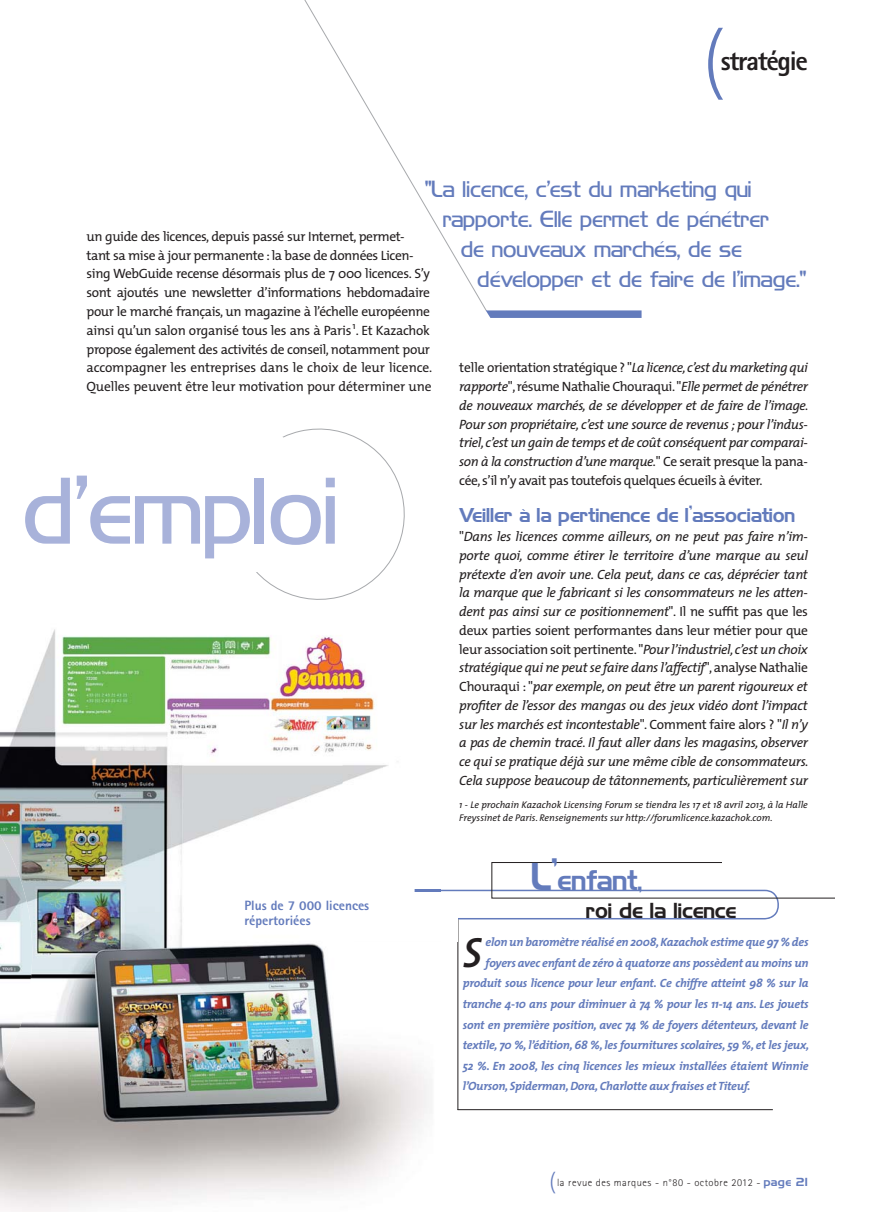
<style>
.page{position:relative;width:893px;height:1212px;background:#fff}
.page>*{position:absolute;margin:0;border:0;box-sizing:border-box;transform-origin:0 0}
.t1{font:87.45px "Hancock Park Light Laser";color:#a8b2da}
.t2{font:300 75px "The Mix";color:#637bbc}
.t3{font:italic 600 42.45px "The Mix";color:#231f20}
.t4{font:800 27px "Rotis Sans Serif";letter-spacing:-.05em;color:#231f20}
.t5{font:25.5px "Hancock Park Laser";color:#637bbc}
.t6{font:21px "Hancock Park Light Laser";color:#637bbc}
.t7{font:19.5px "Hancock Park Laser";color:#231f20}
.t8{font:18px "Hancock Park Laser";color:#637bbc}
.t9{font:italic 13.5px/18.8px "The Mix";letter-spacing:-.03em;color:#231f20;text-align:justify}
.t10{font:13.5px/18.8px "The Mix";letter-spacing:-.03em;color:#231f20}
.t11{font:800 13.5px/14.9px "Rotis Sans Serif";color:#637bbc}
.t12{font:italic 700 12px "The Mix";letter-spacing:-.02em;color:#637bbc}
.t13{font:300 10.5px "Rotis Sans Serif";letter-spacing:.05em;color:#231f20}
.t14{font:italic 9.75px/13.5px "The Mix";color:#231f20}
.s1{font-style:normal}
.s2{font-size:34.8px}
.s3{font-family:"The Mix";font-size:22.5px;color:#637bbc}
.s4{font-family:"Hancock Park Laser";font-weight:400;color:#637bbc}
</style>
<div class="page">
<svg style="left:256px;top:428px;width:149px;height:172px"></svg>
<hr style="left:457px;top:919px;width:1px;height:191px;background:#231f20">
<hr style="left:457px;top:1109px;width:316px;height:1px;background:#231f20">
<img style="left:0;top:629px;width:429px;height:583px">
<svg style="left:387px;top:862px;width:448px;height:57px"></svg>
<img style="left:354px;top:872px;width:61px;height:33px">
<img style="left:354px;top:905px;width:87px;height:36px">
<img style="left:0;top:835px;width:32px;height:235px">
<svg style="left:304px;top:0;width:183px;height:310px"></svg>
<div style="left:486px;top:310px;width:156px;height:8px;background:#637bbc"></div>
<svg style="left:485px;top:310px;width:9px;height:8px"></svg>
<h2 class="t2" style="left:702px;top:31px;width:24px">(</h2>
<h3 class="t4" style="left:721px;top:52px;width:89px">stratégie</h3>
<h3 class="t6" style="left:425px;top:181px;width:328px">"La licence, c’est du marketing qui</h3>
<h3 class="t6" style="left:443px;top:211px;width:328px">rapporte. Elle permet de pénétrer</h3>
<h3 class="t6" style="left:461px;top:241px;width:283px">de nouveaux marchés, de se</h3>
<h3 class="t6" style="left:478px;top:271px;width:330px">développer et de faire de l’image."</h3>
<p class="t10" style="left:87px;top:228px;width:347px">un guide des licences, depuis passé sur Internet, permet-<br>tant sa mise à jour permanente : la base de données Licen&shy;sing WebGuide recense désormais plus de 7 000 licences. S’y sont ajoutés une newsletter d’informations hebdomadaire pour le marché français, un magazine à l’échelle européenne ainsi qu’un salon organisé tous les ans à Paris <sup>1</sup>. Et Kazachok propose également des activités de conseil, notamment pour accompagner les entreprises dans le choix de leur licence.<br>Quelles peuvent être leur motivation pour déterminer une</p>
<p class="t9" style="left:459px;top:359px;width:351px"><span class="s1">telle orientation stratégique ? "</span>La licence, c’est du marketing qui rapporte<span class="s1">", résume Nathalie Chouraqui. "</span>Elle permet de pénétrer de nouveaux marchés, de se développer et de faire de l’image.<br>Pour son propriétaire, c’est une source de revenus ; pour l’indus&shy;triel, c’est un gain de temps et de coût conséquent par comparai&shy;son à la construction d’une marque.<span class="s1">" Ce serait presque la pana&shy;cée, s’il n’y avait pas toutefois quelques écueils à éviter.</span></p>
<h3 class="t8" style="left:459px;top:508px;width:338px">Veiller à la pertinence de l’association</h3>
<p class="t9" style="left:459px;top:528px;width:351px"><span class="s1">"</span>Dans les licences comme ailleurs, on ne peut pas faire n’im&shy;porte quoi, comme étirer le territoire d’une marque au seul prétexte d’en avoir une. Cela peut, dans ce cas, déprécier tant la marque que le fabricant si les consommateurs ne les atten&shy;dent pas ainsi sur ce positionnement<span class="s1">". Il ne suffit pas que les deux parties soient performantes dans leur métier pour que leur association soit pertinente. "</span>Pour l’industriel, c’est un choix stratégique qui ne peut se faire dans l’affectif<span class="s1">", analyse Nathalie Chouraqui : "</span>par exemple, on peut être un parent rigoureux et profiter de l’essor des mangas ou des jeux vidéo dont l’impact sur les marchés est incontestable<span class="s1">". Comment faire alors ? "</span>Il n’y a pas de chemin tracé. Il faut aller dans les magasins, observer ce qui se pratique déjà sur une même cible de consommateurs.<br>Cela suppose beaucoup de tâtonnements, particulièrement sur</p>
<p class="t14" style="left:459px;top:798px;width:350px">1 - Le prochain Kazachok Licensing Forum se tiendra les 17 et 18 avril 2013, à la Halle<br>Freyssinet de Paris. Renseignements sur http://forumlicence.kazachok.com.</p>
<h1 class="t1" style="left:25px;top:478px;width:318px">d’emploi</h1>
<p class="t11" style="left:244px;top:899px;width:126px">Plus de 7 000 licences répertoriées</p>
<h3 class="t5" style="left:532px;top:870px;width:113px"><span class="s2">L’</span>enfant,</h3>
<h3 class="t7" style="left:587px;top:903px;width:152px">roi de la licence</h3>
<h3 class="t3" style="left:463px;top:917px;width:21px">S</h3>
<p class="t12" style="left:486px;top:935px;width:325px">elon un baromètre réalisé en 2008, Kazachok estime que 97 % des</p>
<p class="t12" style="left:486px;top:956px;width:325px">foyers avec enfant de zéro à quatorze ans possèdent au moins un</p>
<p class="t12" style="left:463px;top:976px;width:347px">produit sous licence pour leur enfant. Ce chiffre atteint 98 % sur la</p>
<p class="t12" style="left:463px;top:997px;width:347px">tranche 4-10 ans pour diminuer à 74 % pour les 11-14 ans. Les jouets</p>
<p class="t12" style="left:463px;top:1017px;width:347px">sont en première position, avec 74 % de foyers détenteurs, devant le</p>
<p class="t12" style="left:463px;top:1038px;width:348px">textile, 70 %, l’édition, 68 %, les fournitures scolaires, 59 %, et les jeux,</p>
<p class="t12" style="left:463px;top:1058px;width:347px">52 %. En 2008, les cinq licences les mieux installées étaient Winnie</p>
<p class="t12" style="left:463px;top:1079px;width:289px">l’Ourson, Spiderman, Dora, Charlotte aux fraises et Titeuf.</p>
<p class="t13" style="left:549px;top:1179px;width:260px"><span class="s3">(</span>la revue des marques - n°80 - octobre 2012 - <span class="s4">page 21</span></p>
</div>
